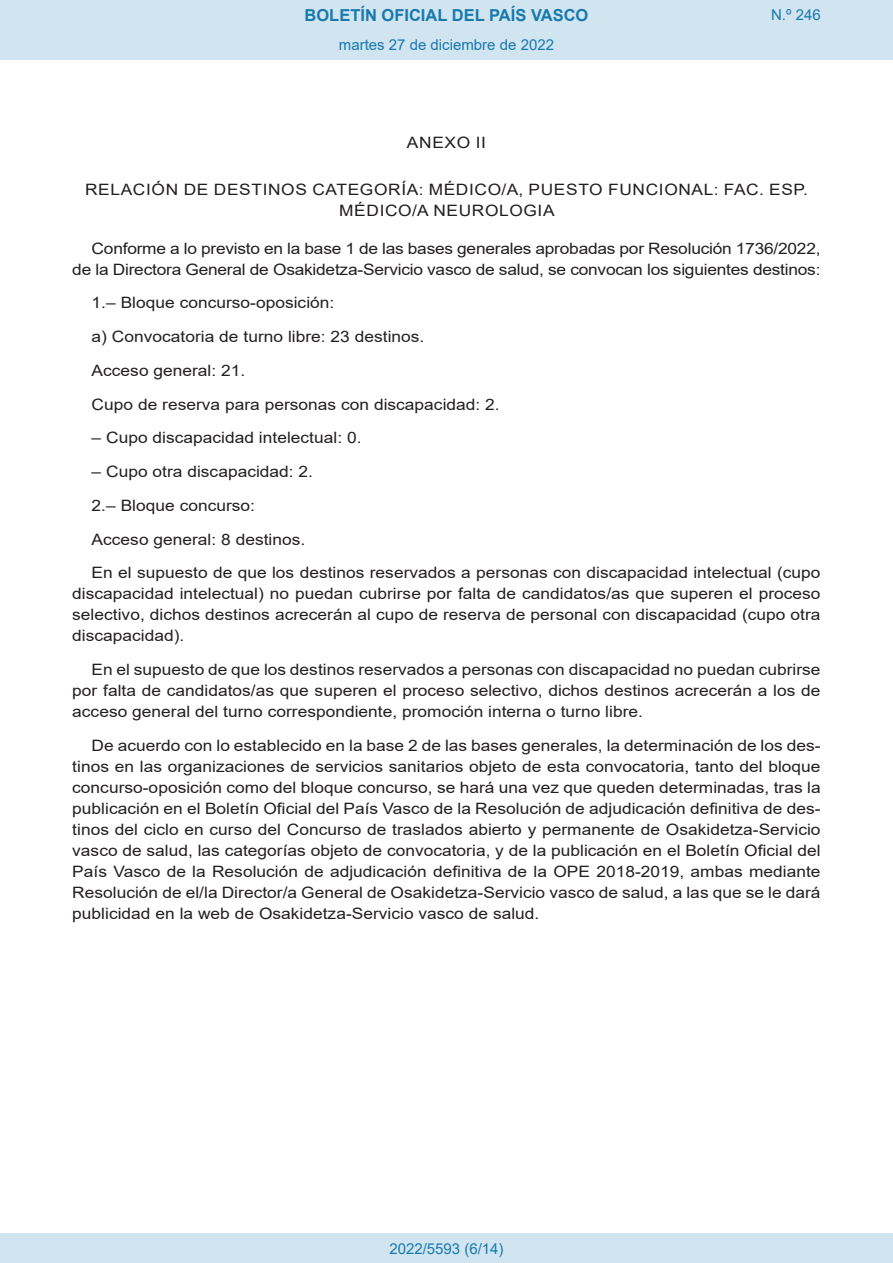
<style>
.page{position:relative;width:893px;height:1263px;background:#fff}
.page>*{position:absolute;margin:0;border:0;box-sizing:border-box;transform-origin:0 0}
.t1{font:700 16.5px "Arial";color:#1879ad}
.BOPVDetalle{font:15.6px/21px "Arial";color:#231f20;text-align:justify;scale:1.11 1}
.BOPVClave{font:15.6px/21px "Arial";letter-spacing:.035em;color:#231f20;text-align:center;scale:1.11 1}
.Paginacion_Centro{font:15px "Arial";color:#1879ad}
</style>
<div class="page">
<div style="left:0;top:0;width:893px;height:60px;background:#d0e5f0"></div>
<div style="left:0;top:1233px;width:893px;height:30px;background:#d0e5f0"></div>
<p class="t1" style="left:305px;top:3px;width:285px">BOLETÍN OFICIAL DEL PAÍS VASCO</p>
<p class="Paginacion_Centro" style="left:339px;top:35px;width:217px">martes 27 de diciembre de 2022</p>
<p class="Paginacion_Centro" style="left:771px;top:5px;width:51px">N.º 246</p>
<p class="BOPVClave" style="left:407px;top:132px;width:73px">ANEXO II</p>
<p class="BOPVClave" style="left:85px;top:179px;width:653px">RELACIÓN DE DESTINOS CATEGORÍA: MÉDICO/A, PUESTO FUNCIONAL: FAC. ESP.<br>MÉDICO/A NEUROLOGIA</p>
<p class="BOPVDetalle" style="left:72px;top:238px;width:676px;text-align:right">Conforme a lo previsto en la base 1 de las bases generales aprobadas por Resolución 1736/2022, de la Directora General de Osakidetza-Servicio vasco de salud, se convocan los siguientes destinos:</p>
<p class="BOPVDetalle" style="left:92px;top:292px;width:220px">1.– Bloque concurso-oposición:</p>
<p class="BOPVDetalle" style="left:92px;top:326px;width:301px">a) Convocatoria de turno libre: 23 destinos.</p>
<p class="BOPVDetalle" style="left:92px;top:360px;width:140px">Acceso general: 21.</p>
<p class="BOPVDetalle" style="left:92px;top:394px;width:369px">Cupo de reserva para personas con discapacidad: 2.</p>
<p class="BOPVDetalle" style="left:92px;top:427px;width:245px">– Cupo discapacidad intelectual: 0.</p>
<p class="BOPVDetalle" style="left:92px;top:461px;width:201px">– Cupo otra discapacidad: 2.</p>
<p class="BOPVDetalle" style="left:92px;top:495px;width:149px">2.– Bloque concurso:</p>
<p class="BOPVDetalle" style="left:92px;top:529px;width:194px">Acceso general: 8 destinos.</p>
<p class="BOPVDetalle" style="left:72px;top:562px;width:676px;text-indent:19px">En el supuesto de que los destinos reservados a personas con discapacidad intelectual (cupo discapacidad intelectual) no puedan cubrirse por falta de candidatos/as que superen el proceso selectivo, dichos destinos acrecerán al cupo de reserva de personal con discapacidad (cupo otra discapacidad).</p>
<p class="BOPVDetalle" style="left:72px;top:659px;width:676px;text-indent:19px">En el supuesto de que los destinos reservados a personas con discapacidad no puedan cubrirse por falta de candidatos/as que superen el proceso selectivo, dichos destinos acrecerán a los de acceso general del turno correspondiente, promoción interna o turno libre.</p>
<p class="BOPVDetalle" style="left:72px;top:735px;width:676px;text-indent:19px">De acuerdo con lo establecido en la base 2 de las bases generales, la determinación de los des&shy;tinos en las organizaciones de servicios sanitarios objeto de esta convocatoria, tanto del bloque concurso-oposición como del bloque concurso, se hará una vez que queden determinadas, tras la publicación en el Boletín Oficial del País Vasco de la Resolución de adjudicación definitiva de des&shy;tinos del ciclo en curso del Concurso de traslados abierto y permanente de Osakidetza-Servicio vasco de salud, las categorías objeto de convocatoria, y de la publicación en el Boletín Oficial del País Vasco de la Resolución de adjudicación definitiva de la OPE 2018-2019, ambas mediante Resolución de el/la Director/a General de Osakidetza-Servicio vasco de salud, a las que se le dará publicidad en la web de Osakidetza-Servicio vasco de salud.</p>
<p class="Paginacion_Centro" style="left:389px;top:1238px;width:116px">2022/5593 (6/14)</p>
</div>
